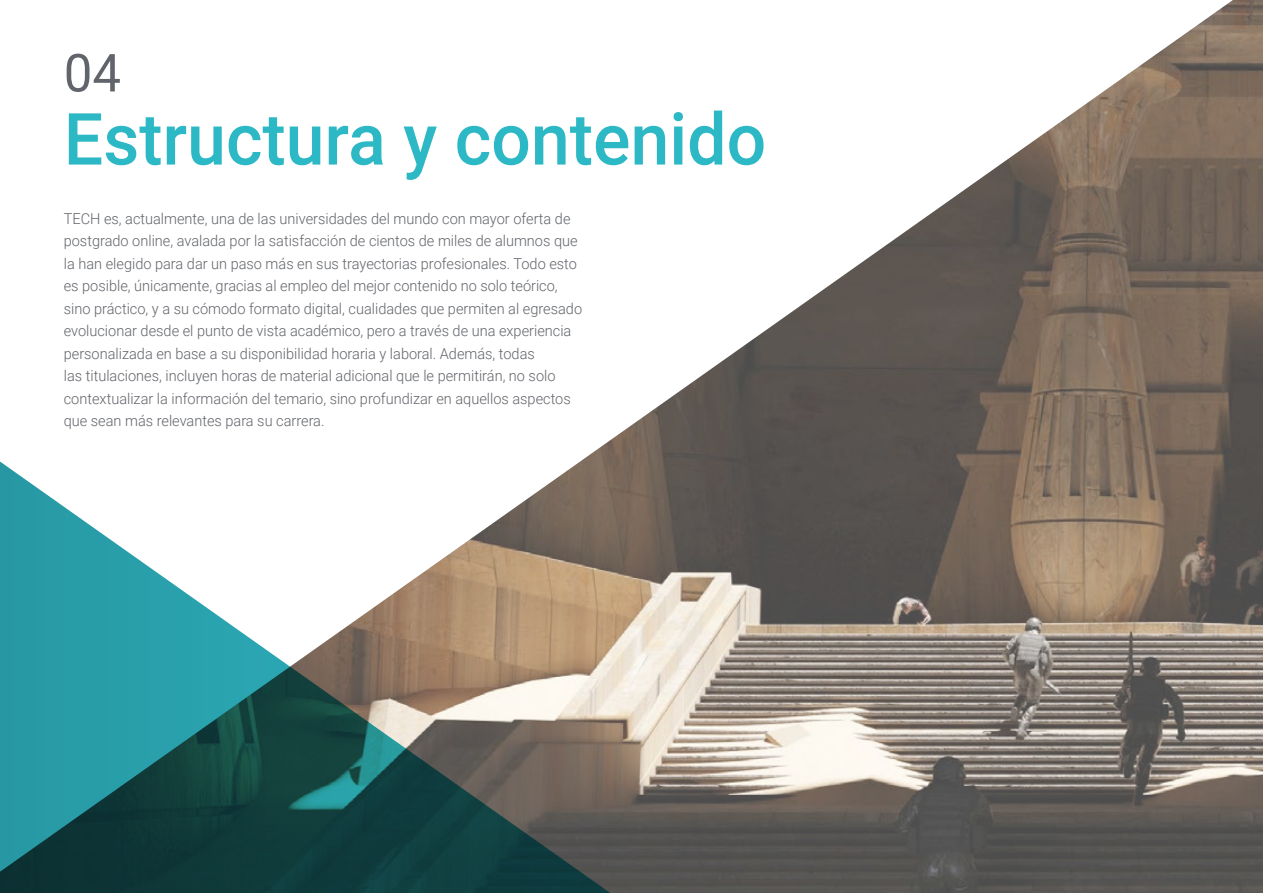
<style>
.page{position:relative;width:1263px;height:893px;background:#fff}
.page>*{position:absolute;margin:0;border:0;box-sizing:border-box;transform-origin:0 0}
.t1{font:500 72px "Roboto";color:#2db8c5}
.t2{font:52.5px "Roboto";color:#61646a}
.t3{font:300 15px/22.5px "Roboto";color:#61646a}
</style>
<div class="page">
<img style="left:602px;top:0;width:661px;height:893px">
<svg style="left:0;top:446px;width:640px;height:447px"></svg>
<h2 class="t2" style="left:64px;top:36px;width:59px">04</h2>
<h1 class="t1" style="left:64px;top:89px;width:704px">Estructura y contenido</h1>
<p class="t3" style="left:64px;top:207px;width:520px">TECH es, actualmente, una de las universidades del mundo con mayor oferta de postgrado online, avalada por la satisfacción de cientos de miles de alumnos que la han elegido para dar un paso más en sus trayectorias profesionales. Todo esto es posible, únicamente, gracias al empleo del mejor contenido no solo teórico, sino práctico, y a su cómodo formato digital, cualidades que permiten al egresado evolucionar desde el punto de vista académico, pero a través de una experiencia personalizada en base a su disponibilidad horaria y laboral. Además, todas<br>las titulaciones, incluyen horas de material adicional que le permitirán, no solo contextualizar la información del temario, sino profundizar en aquellos aspectos que sean más relevantes para su carrera.</p>
</div>
